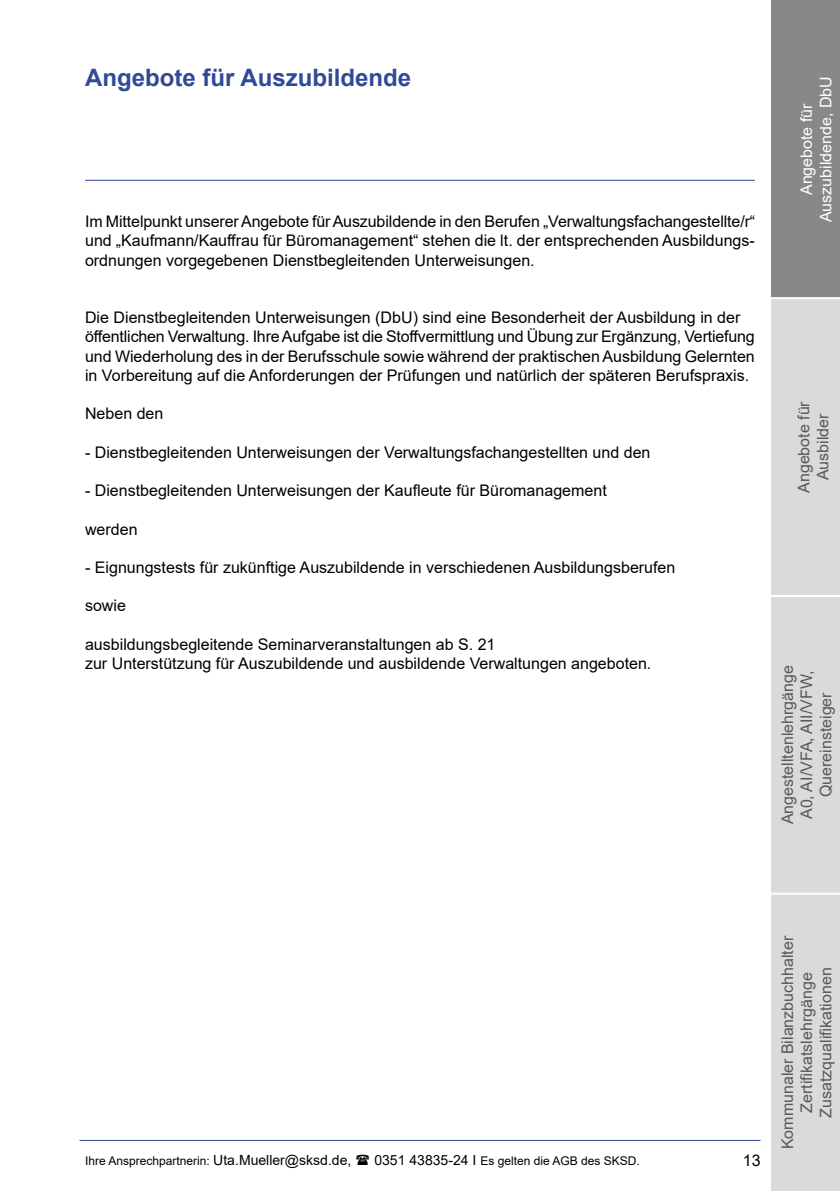
<style>
.page{position:relative;width:840px;height:1191px;background:#fff}
.page>*{position:absolute;margin:0;border:0;box-sizing:border-box;transform-origin:0 0}
.t1{font:700 24px "Arial";color:#314a97}
.t2{font:16px/19.2px "Arial";color:#000}
.t3{font:16px/19.2px "Arial";color:#58585a;text-align:center}
.t4{font:16px/19.2px "Arial";color:#fff;text-align:center}
.t5{font:12px "Arial";color:#000}
.s1{font-size:14px}
</style>
<div class="page">
<hr style="left:79px;top:1140px;width:681px;height:1px;background:#314a97">
<svg style="left:771px;top:0;width:68px;height:1191px;background:#c4c5c6"></svg>
<hr style="left:85px;top:180px;width:669px;height:1px;background:#314a97">
<h1 class="t1" style="left:85px;top:60px;width:327px">Angebote für Auszubildende</h1>
<p class="t2" style="left:85px;top:212px;width:671px;text-align:justify">Im Mittelpunkt unserer Angebote für Auszubildende in den Berufen „Verwaltungsfachangestellte/r“ und „Kaufmann/Kauffrau für Büromanagement“ stehen die lt. der entsprechenden Ausbildungs&shy;ordnungen vorgegebenen Dienstbegleitenden Unterweisungen.</p>
<p class="t2" style="left:85px;top:308px;width:671px">Die Dienstbegleitenden Unterweisungen (DbU) sind eine Besonderheit der Ausbildung in der öffentlichen Verwaltung. IhreAufgabe ist die Stoffvermittlung und Übung zur Ergänzung, Vertiefung und Wiederholung des in der Berufsschule sowie während der praktischenAusbildung Gelernten in Vorbereitung auf die Anforderungen der Prüfungen und natürlich der späteren Berufspraxis.</p>
<p class="t2" style="left:85px;top:404px;width:80px">Neben den</p>
<p class="t2" style="left:85px;top:442px;width:566px">- Dienstbegleitenden Unterweisungen der Verwaltungsfachangestellten und den</p>
<p class="t2" style="left:85px;top:481px;width:523px">- Dienstbegleitenden Unterweisungen der Kaufleute für Büromanagement</p>
<p class="t2" style="left:85px;top:519px;width:54px">werden</p>
<p class="t2" style="left:85px;top:557px;width:591px">- Eignungstests für zukünftige Auszubildende in verschiedenen Ausbildungsberufen</p>
<p class="t2" style="left:85px;top:596px;width:42px">sowie</p>
<p class="t2" style="left:85px;top:634px;width:567px">ausbildungsbegleitende Seminarveranstaltungen ab S. 21<br>zur Unterstützung für Auszubildende und ausbildende Verwaltungen angeboten.</p>
<p class="t4" style="left:796px;top:222px;width:147px;rotate:-90deg">Angebote für<br>Auszubildende, DbU</p>
<p class="t3" style="left:793px;top:493px;width:93px;rotate:-90deg">Angebote für<br>Ausbilder</p>
<p class="t3" style="left:777px;top:824px;width:161px;rotate:-90deg">Angestelltenlehrgänge<br>A0, AI/VFA, AII/VFW,<br>Quereinsteiger</p>
<p class="t5" style="left:85px;top:1152px;width:267px">Ihre Ansprechpartnerin: <span class="s1">Uta.Mueller@sksd.de,</span></p>
<p class="t5" style="left:374px;top:1152px;width:267px"><span class="s1">0351 43835-24 I</span> Es gelten die AGB des SKSD.</p>
<p class="t2" style="left:742px;top:1150px;width:19px">13</p>
<p class="t3" style="left:777px;top:1149px;width:215px;rotate:-90deg">Kommunaler Bilanzbuchhalter<br>Zertifikatslehrgänge<br>Zusatzqualifikationen</p>
</div>
